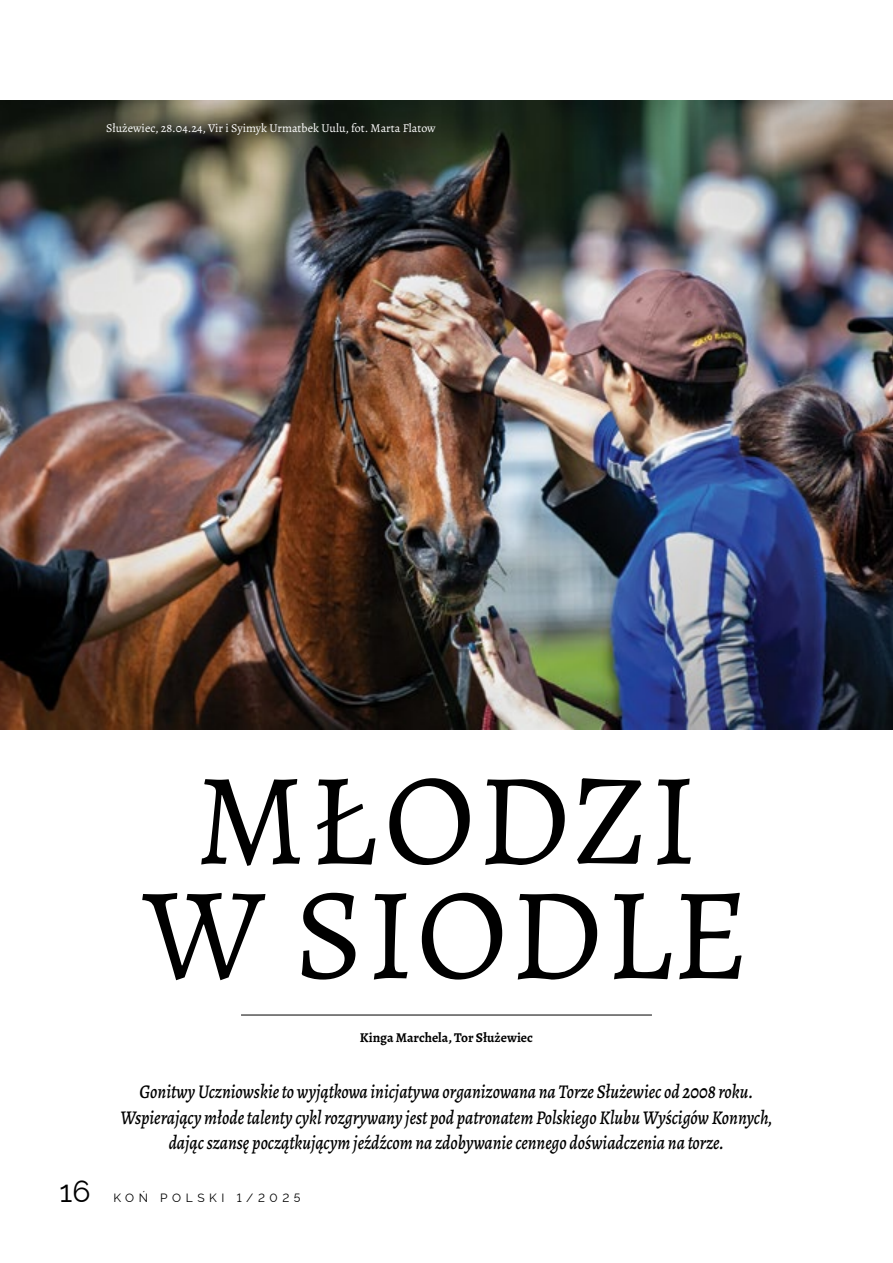
<style>
.page{position:relative;width:893px;height:1263px;background:#fff}
.page>*{position:absolute;margin:0;border:0;box-sizing:border-box;transform-origin:0 0}
.t1{font:131.4px/114.6px "Alegreya";letter-spacing:.02em;color:#000;text-align:center}
.t2{font:30px "Raleway";color:#000}
.lead{font:italic 500 19.5px/25.5px "Alegreya";color:#000;text-align:center;scale:.89 1}
.t3{font:700 13.5px "Alegreya";color:#000}
.podpis{font:12px "Alegreya";color:#fff}
.t4{font:12px "Raleway";letter-spacing:.38em;color:#000}
</style>
<div class="page">
<img style="left:0;top:100px;width:893px;height:630px">
<hr style="left:241px;top:1015px;width:411px;height:1px;background:#000">
<p class="podpis" style="left:106px;top:120px;width:331px">Służewiec, 28.04.24, Vir i Syimyk Urmatbek Uulu, fot. Marta Flatow</p>
<p class="t1" style="left:143px;top:762px;width:608px">MŁODZI<br>W SIODLE</p>
<p class="t3" style="left:360px;top:1029px;width:175px">Kinga Marchela, Tor Służewiec</p>
<p class="lead" style="left:120px;top:1078px;width:734px">Gonitwy Uczniowskie to wyjątkowa inicjatywa organizowana na Torze Służewiec od 2008 roku.<br>Wspierający młode talenty cykl rozgrywany jest pod patronatem Polskiego Klubu Wyścigów Konnych, dając szansę początkującym jeźdźcom na zdobywanie cennego doświadczenia na torze.</p>
<h2 class="t2" style="left:60px;top:1168px;width:32px">16</h2>
<p class="t4" style="left:113px;top:1188px;width:189px">KOŃ POLSKI 1/2025</p>
</div>
